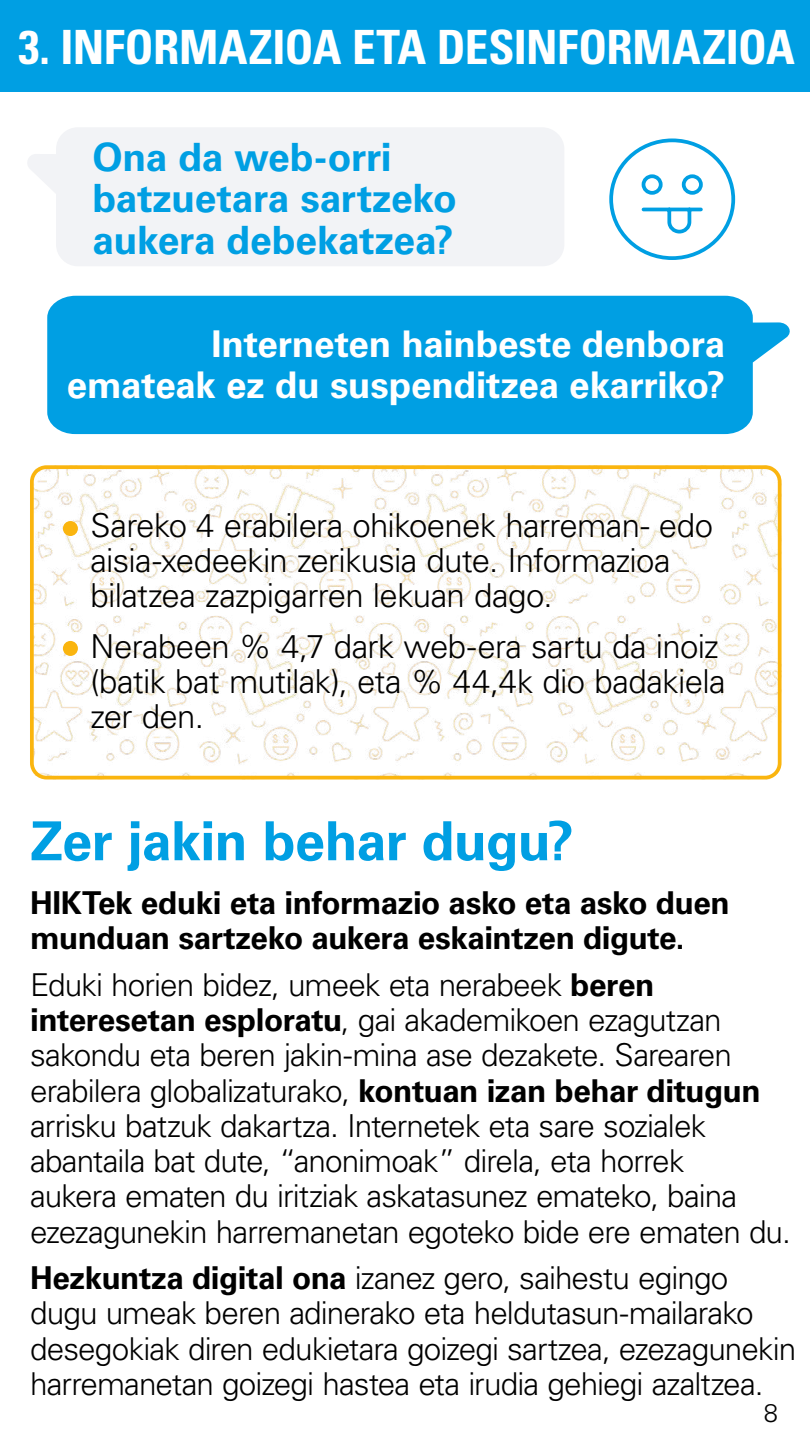
<style>
.page{position:relative;width:810px;height:1440px;background:#fff}
.page>*{position:absolute;margin:0;border:0;box-sizing:border-box;transform-origin:0 0}
.t1{font:700 54px "Univers LT Std";letter-spacing:-.015em;color:#009fe3}
.t2{font:700 condensed 47.25px "Univers LT Std";letter-spacing:-.01em;color:#fff}
.t3{font:700 39px/41.2px "Univers LT Std";letter-spacing:-.01em;color:#009fe3}
.t4{font:700 36.75px/41.2px "Univers LT Std";letter-spacing:-.005em;color:#fff;text-align:right}
.t5{font:300 33px/35.2px "Univers LT Std";letter-spacing:-.02em;color:#000}
.t6{font:300 31.5px/35.2px "Univers LT Std";letter-spacing:-.03em;color:#000}
.t7{font:700 31.5px/35.2px "Univers LT Std";letter-spacing:-.015em;color:#000}
.t8{font:300 25.5px "Univers LT Std";color:#000}
.s1{font-weight:700}
</style>
<div class="page">
<div style="left:0;top:0;width:810px;height:92px;background:#009fe3"></div>
<img style="left:35px;top:470px;width:742px;height:305px">
<div style="left:47px;top:296px;width:743px;height:138px;background:#009fe3"></div>
<div style="left:28px;top:128px;width:536px;height:138px;background:#f2f3f6"></div>
<div style="left:63px;top:521px;width:15px;height:15px;background:#fab50f;border-radius:50%"></div>
<div style="left:63px;top:641px;width:15px;height:15px;background:#fab50f;border-radius:50%"></div>
<div style="left:30px;top:465px;width:752px;height:315px;border:4px solid #fab50f;border-radius:15px"></div>
<svg style="left:609px;top:138px;width:127px;height:122px"></svg>
<h2 class="t2" style="left:18px;top:18px;width:778px">3. INFORMAZIOA ETA DESINFORMAZIOA</h2>
<p class="t3" style="left:93px;top:137px;width:366px">Ona da web-orri batzuetara sartzeko aukera debekatzea?</p>
<p class="t4" style="left:67px;top:324px;width:660px">Interneten hainbeste denbora emateak ez du suspenditzea ekarriko?</p>
<p class="t5" style="left:91px;top:507px;width:624px">Sareko 4 erabilera ohikoenek harreman- edo aisia-xedeekin zerikusia dute. Informazioa bilatzea zazpigarren lekuan dago.</p>
<p class="t5" style="left:91px;top:628px;width:637px">Nerabeen % 4,7 dark web-era sartu da inoiz (batik bat mutilak), eta % 44,4k dio badakiela zer den.</p>
<h1 class="t1" style="left:30px;top:810px;width:545px">Zer jakin behar dugu?</h1>
<p class="t7" style="left:30px;top:886px;width:701px">HIKTek eduki eta informazio asko eta asko duen munduan sartzeko aukera eskaintzen digute.</p>
<p class="t6" style="left:30px;top:967px;width:762px">Eduki horien bidez, umeek eta nerabeek <span class="s1">beren interesetan esploratu</span>, gai akademikoen ezagutzan sakondu eta beren jakin-mina ase dezakete. Sarearen erabilera globalizaturako, <span class="s1">kontuan izan behar ditugun </span>arrisku batzuk dakartza. Internetek eta sare sozialek abantaila bat dute, “anonimoak” direla, eta horrek<br>aukera ematen du iritziak askatasunez emateko, baina ezezagunekin harremanetan egoteko bide ere ematen du.</p>
<p class="t6" style="left:30px;top:1260px;width:768px"><span class="s1">Hezkuntza digital ona</span> izanez gero, saihestu egingo dugu umeak beren adinerako eta heldutasun-mailarako desegokiak diren edukietara goizegi sartzea, ezezagunekin harremanetan goizegi hastea eta irudia gehiegi azaltzea.</p>
<p class="t8" style="left:764px;top:1398px;width:16px">8</p>
</div>
